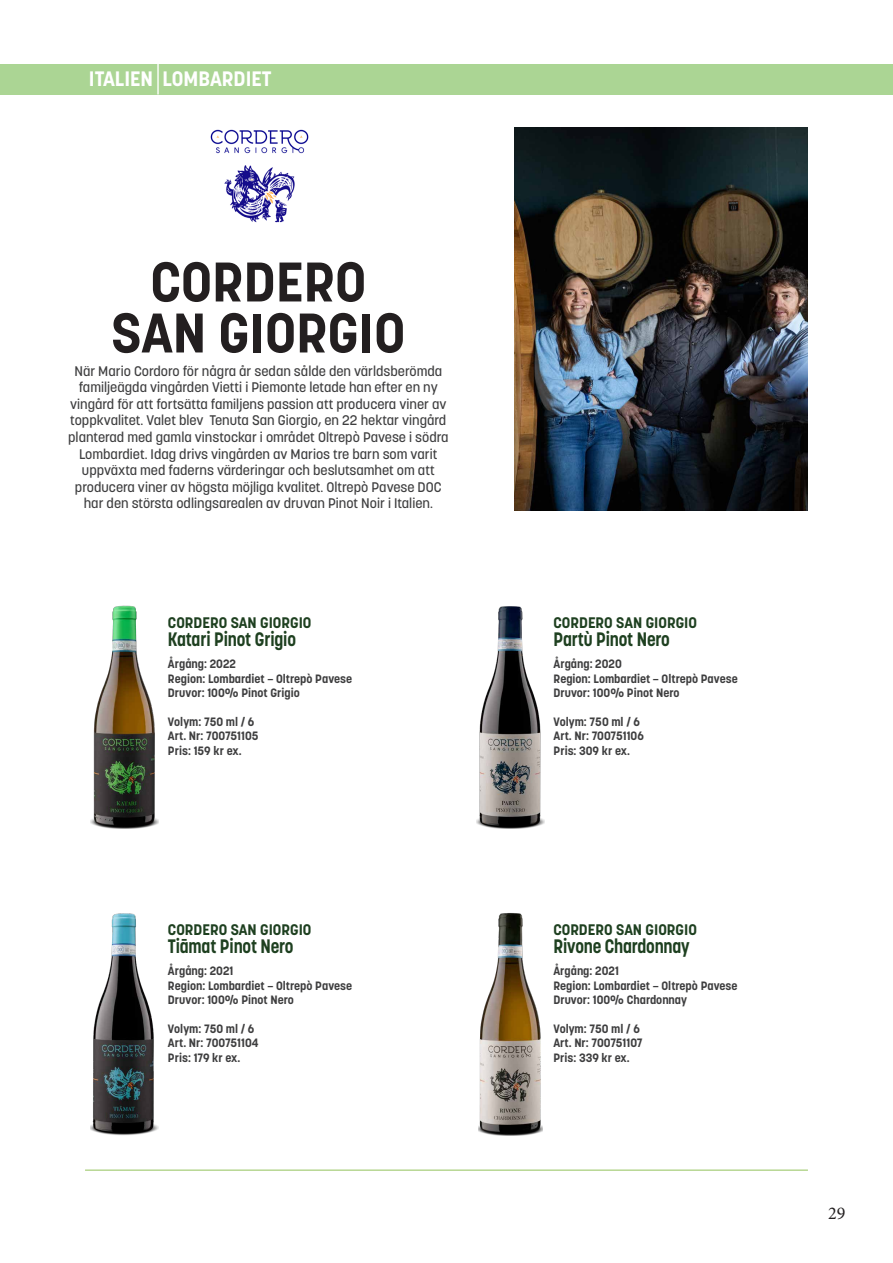
<style>
.page{position:relative;width:893px;height:1263px;background:#fff}
.page>*{position:absolute;margin:0;border:0;box-sizing:border-box;transform-origin:0 0}
.t1{font:700 55.2px "Korolev";color:#231f20}
.t2{font:700 20.7px "Korolev";color:#fff}
.t3{font:700 19.35px "Korolev";letter-spacing:-.01em;color:#1e4020;scale:.89 1}
.t4{font:18px "Minion Pro";color:#231f20}
.t5{font:700 15.15px "Korolev";color:#1e4020}
.t6{font:500 13.8px/16.5px "Korolev";color:#3e3e3f;text-align:center}
.t7{font:700 12px "Korolev";color:#3e3e3f}
</style>
<div class="page">
<div style="left:0;top:64px;width:893px;height:30px;background:#abd594"></div>
<img style="left:514px;top:128px;width:294px;height:382px">
<img style="left:90px;top:605px;width:68px;height:223px">
<hr style="left:157px;top:64px;width:2px;height:30px;background:#fff">
<img style="left:476px;top:606px;width:68px;height:222px">
<img style="left:478px;top:913px;width:64px;height:223px">
<img style="left:90px;top:913px;width:68px;height:222px">
<img style="left:210px;top:129px;width:99px;height:94px">
<hr style="left:85px;top:1169px;width:723px;height:2px;background:#b7d692">
<p class="t2" style="left:89px;top:66px;width:184px">ITALIEN LOMBARDIET</p>
<p class="t1" style="left:150px;top:247px;width:217px">CORDERO</p>
<p class="t1" style="left:111px;top:298px;width:295px">SAN GIORGIO</p>
<p class="t6" style="left:68px;top:363px;width:382px">När Mario Cordoro för några år sedan sålde den världsberömda familjeägda vingården Vietti i Piemonte letade han efter en ny vingård för att fortsätta familjens passion att producera viner av toppkvalitet. Valet blev Tenuta San Giorgio, en 22 hektar vingård planterad med gamla vinstockar i området Oltrepò Pavese i södra Lombardiet. Idag drivs vingården av Marios tre barn som varit uppväxta med faderns värderingar och beslutsamhet om att producera viner av högsta möjliga kvalitet. Oltrepò Pavese DOC har den största odlingsarealen av druvan Pinot Noir i Italien.</p>
<p class="t5" style="left:168px;top:613px;width:145px">CORDERO SAN GIORGIO</p>
<p class="t3" style="left:168px;top:627px;width:145px">Katari Pinot Grigio</p>
<p class="t7" style="left:168px;top:656px;width:70px">Årgång: 2022</p>
<p class="t7" style="left:168px;top:671px;width:186px">Region: Lombardiet – Oltrepò Pavese</p>
<p class="t7" style="left:168px;top:685px;width:133px">Druvor: 100% Pinot Grigio</p>
<p class="t7" style="left:168px;top:714px;width:88px">Volym: 750 ml / 6</p>
<p class="t7" style="left:168px;top:728px;width:92px">Art. Nr: 700751105</p>
<p class="t7" style="left:168px;top:743px;width:75px">Pris: 159 kr ex.</p>
<p class="t5" style="left:168px;top:920px;width:145px">CORDERO SAN GIORGIO</p>
<p class="t3" style="left:168px;top:934px;width:143px">Tiāmat Pinot Nero</p>
<p class="t7" style="left:168px;top:963px;width:67px">Årgång: 2021</p>
<p class="t7" style="left:168px;top:978px;width:186px">Region: Lombardiet – Oltrepò Pavese</p>
<p class="t7" style="left:168px;top:992px;width:127px">Druvor: 100% Pinot Nero</p>
<p class="t7" style="left:168px;top:1021px;width:88px">Volym: 750 ml / 6</p>
<p class="t7" style="left:168px;top:1035px;width:92px">Art. Nr: 700751104</p>
<p class="t7" style="left:168px;top:1050px;width:74px">Pris: 179 kr ex.</p>
<p class="t5" style="left:553px;top:613px;width:145px">CORDERO SAN GIORGIO</p>
<p class="t3" style="left:553px;top:627px;width:132px">Partù Pinot Nero</p>
<p class="t7" style="left:553px;top:656px;width:70px">Årgång: 2020</p>
<p class="t7" style="left:553px;top:671px;width:186px">Region: Lombardiet – Oltrepò Pavese</p>
<p class="t7" style="left:553px;top:685px;width:127px">Druvor: 100% Pinot Nero</p>
<p class="t7" style="left:553px;top:714px;width:88px">Volym: 750 ml / 6</p>
<p class="t7" style="left:553px;top:728px;width:92px">Art. Nr: 700751106</p>
<p class="t7" style="left:553px;top:743px;width:78px">Pris: 309 kr ex.</p>
<p class="t5" style="left:553px;top:920px;width:145px">CORDERO SAN GIORGIO</p>
<p class="t3" style="left:553px;top:934px;width:155px">Rivone Chardonnay</p>
<p class="t7" style="left:553px;top:963px;width:67px">Årgång: 2021</p>
<p class="t7" style="left:553px;top:978px;width:186px">Region: Lombardiet – Oltrepò Pavese</p>
<p class="t7" style="left:553px;top:992px;width:135px">Druvor: 100% Chardonnay</p>
<p class="t7" style="left:553px;top:1021px;width:88px">Volym: 750 ml / 6</p>
<p class="t7" style="left:553px;top:1035px;width:91px">Art. Nr: 700751107</p>
<p class="t7" style="left:553px;top:1050px;width:78px">Pris: 339 kr ex.</p>
<p class="t4" style="left:828px;top:1201px;width:19px">29</p>
</div>
